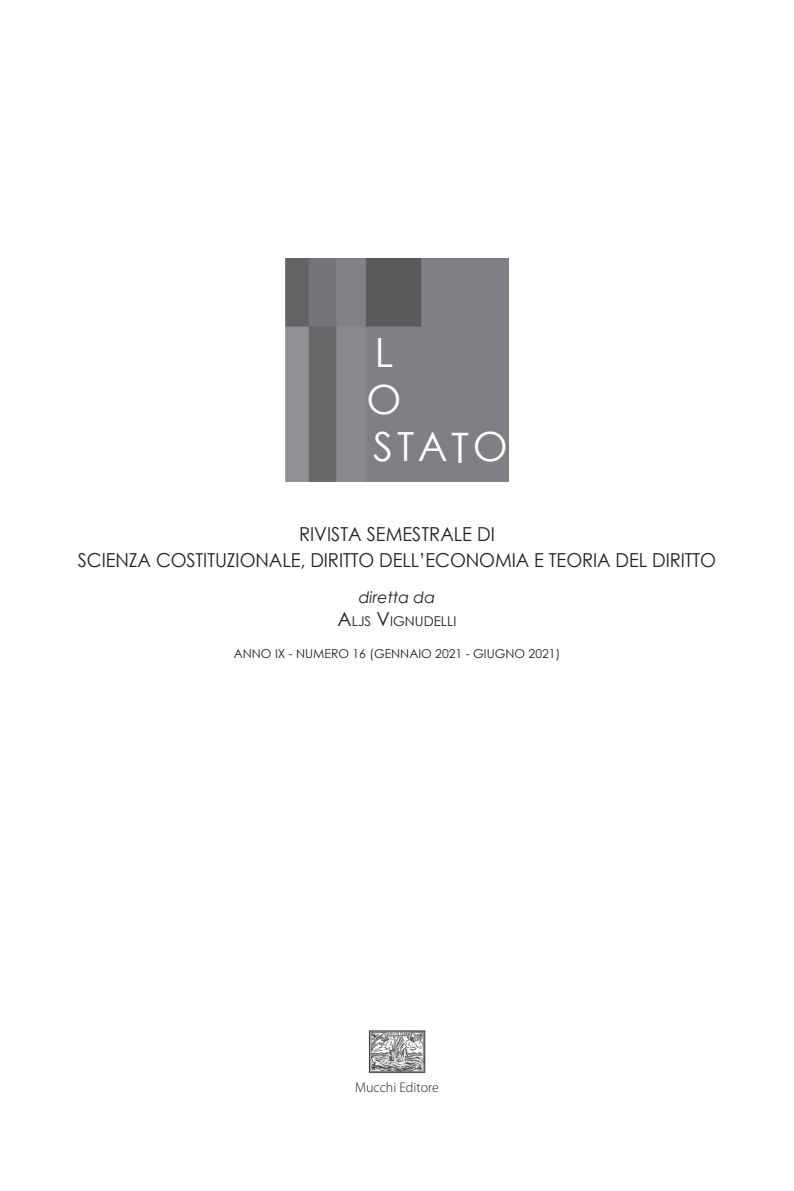
<style>
.page{position:relative;width:794px;height:1191px;background:#fff}
.page>*{position:absolute;margin:0;border:0;box-sizing:border-box;transform-origin:0 0}
.t1{font:40.25px/47.2px "Century Gothic";color:#fff}
.t2{font:19.25px/26.2px "Century Gothic";letter-spacing:-.005em;color:#231f20;text-align:center;scale:.95 1}
.t3{font:italic 15.75px "Century Gothic";color:#231f20}
.t4{font:300 14px "Myriad Pro";color:#231f20}
.t5{font:13.47px "Century Gothic";color:#231f20}
.t6{font:12.25px "Century Gothic";color:#231f20}
.s1{font-size:42px}
.s2{font-size:19.25px}
</style>
<div class="page">
<img style="left:368px;top:1030px;width:58px;height:43px">
<img style="left:285px;top:258px;width:223px;height:223px">
<h1 class="t1" style="left:375px;top:328px;width:20px">L</h1>
<h1 class="t1" style="left:366px;top:375px;width:143px">O<br>STA<span class="s1">T</span>O</h1>
<p class="t2" style="left:78px;top:521px;width:673px">RIVISTA SEMESTRALE DI<br>SCIENZA COSTITUZIONALE, DIRITTO DELL’ECONOMIA E TEORIA DEL DIRITTO</p>
<p class="t3" style="left:359px;top:586px;width:78px">diretta da</p>
<p class="t5" style="left:337px;top:612px;width:120px"><span class="s2">A</span>LJS <span class="s2">V</span>IGNUDELLI</p>
<p class="t6" style="left:234px;top:645px;width:328px">ANNO IX - NUMERO 16 (GENNAIO 2021 - GIUGNO 2021)</p>
<p class="t4" style="left:355px;top:1078px;width:85px">Mucchi Editore</p>
</div>
